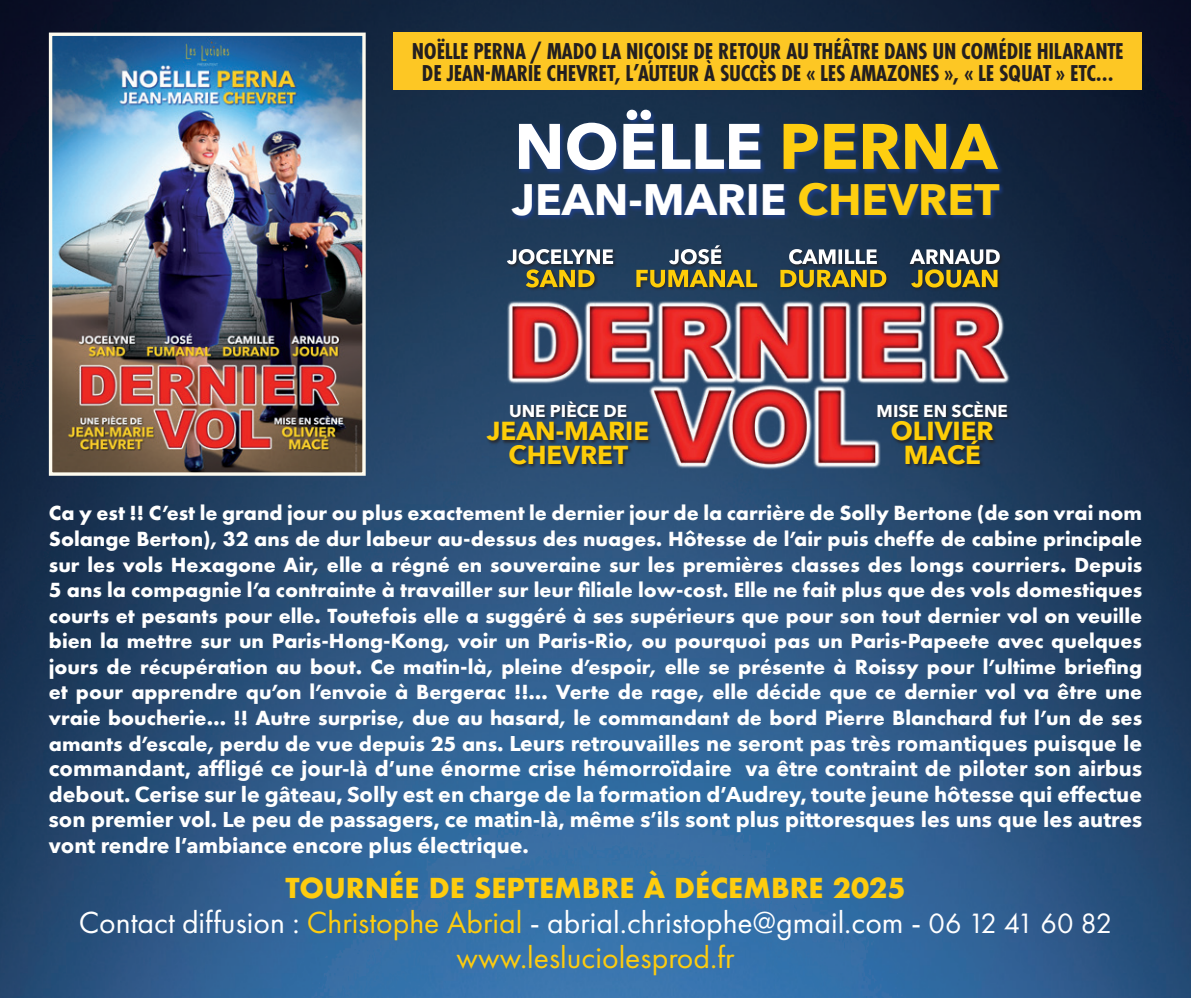
<style>
.page{position:relative;width:1191px;height:998px;background:#fff}
.page>*{position:absolute;margin:0;border:0;box-sizing:border-box;transform-origin:0 0}
.t1{font:700 63.6px "Avenir Next";color:#fff}
.t2{font:700 44px "Avenir Next";color:#fff}
.t3{font:31.6px/34.4px "Futura PT";color:#fff;text-align:center}
.t4{font:700 26.8px "Futura";color:#fecc0e}
.t5{font:700 26px/23.4px "Avenir Next";color:#fecd08;text-align:center}
.t6{font:700 23.8px/22.6px "Futura PT Cond";letter-spacing:-.01em;color:#231f20;text-align:center}
.t7{font:700 21.4px/25.6px "Futura PT";color:#fff;text-align:justify}
.t8{font:700 21.4px/25.6px "Avenir Next";color:#fff;text-align:justify}
.t9{font:700 17.2px "Avenir Next";color:#fff}
.s1{color:#fece10}
.s2{font-family:"Futura PT"}
.s3{color:#fecc0e}
.s4{font-size:29px}
</style>
<div class="page">
<img style="left:0;top:0;width:1191px;height:998px">
<img style="left:47px;top:31px;width:320px;height:446px">
<div style="left:393px;top:33px;width:749px;height:57px;background:#fdc724"></div>
<div style="left:510px;top:108px;width:495px;height:113px;background:#1f408e;opacity:.75"></div>
<img style="left:442px;top:257px;width:626px;height:228px">
<div style="left:524px;top:268px;width:74px;height:24px;background:#231f20;opacity:.75"></div>
<div style="left:505px;top:248px;width:112px;height:20px;background:#231f20;opacity:.75"></div>
<svg style="left:507px;top:249px;width:106px;height:38px"></svg>
<div style="left:635px;top:269px;width:126px;height:23px;background:#231f20;opacity:.75"></div>
<svg style="left:636px;top:270px;width:121px;height:17px"></svg>
<div style="left:668px;top:244px;width:57px;height:24px;background:#231f20;opacity:.75"></div>
<svg style="left:669px;top:245px;width:52px;height:19px"></svg>
<div style="left:779px;top:269px;width:111px;height:23px;background:#231f20;opacity:.75"></div>
<svg style="left:780px;top:270px;width:106px;height:17px"></svg>
<div style="left:788px;top:248px;width:93px;height:20px;background:#231f20;opacity:.75"></div>
<svg style="left:789px;top:249px;width:88px;height:15px"></svg>
<div style="left:910px;top:268px;width:91px;height:24px;background:#231f20;opacity:.75"></div>
<div style="left:908px;top:248px;width:96px;height:20px;background:#231f20;opacity:.75"></div>
<svg style="left:909px;top:249px;width:90px;height:38px"></svg>
<div style="left:486px;top:400px;width:166px;height:68px;background:#231f20;opacity:.75"></div>
<div style="left:876px;top:400px;width:135px;height:68px;background:#231f20;opacity:.75"></div>
<p class="t6" style="left:412px;top:39px;width:713px">NOËLLE PERNA / MADO LA NIÇOISE DE RETOUR AU THÉÂTRE DANS UN COMÉDIE HILARANTE<br>DE JEAN-MARIE CHEVRET, L’AUTEUR À SUCCÈS DE « LES AMAZONES », « LE SQUAT » ETC…</p>
<h1 class="t1" style="left:514px;top:110px;width:484px">NOËLLE <span class="s1">PERNA</span></h1>
<h2 class="t2" style="left:512px;top:161px;width:489px">JEAN-MARIE <span class="s1">CHEVRET</span></h2>
<p class="t9" style="left:509px;top:396px;width:120px">UNE PIÈCE DE</p>
<p class="t5" style="left:487px;top:419px;width:164px">JEAN-MARIE<br>CHEVRET</p>
<p class="t9" style="left:876px;top:396px;width:133px">MISE EN SCÈNE</p>
<p class="t5" style="left:890px;top:419px;width:105px">OLIVIER<br>MACÉ</p>
<p class="t7" style="left:49px;top:500px;width:1094px">Ca y est !! C’est le grand jour ou plus exactement le dernier jour de la carrière de Solly Bertone (de son vrai nom Solange Berton), 32 ans de dur labeur au-dessus des nuages. Hôtesse de l’air puis cheffe de cabine principale sur les vols Hexagone Air, elle a régné en souveraine sur les premières classes des longs courriers. Depuis 5 ans la compagnie l’a contrainte à travailler sur leur filiale low-cost. Elle ne fait plus que des vols domestiques courts et pesants pour elle. Toutefois elle a suggéré à ses supérieurs que pour son tout dernier vol on veuille bien la mettre sur un Paris-Hong-Kong, voir un Paris-Rio, ou pourquoi pas un Paris-Papeete avec quelques jours de récupération au bout. Ce matin-là, pleine d’espoir, elle se présente à Roissy pour l’ultime briefing et pour apprendre qu’on l’envoie à Bergerac !!… Verte de rage, elle décide que ce dernier vol va être une vraie boucherie… !! Autre surprise, due au hasard, le commandant de bord Pierre Blanchard fut l’un de ses</p>
<p class="t8" style="left:49px;top:730px;width:1094px"><span class="s2">amants d’escale, perdu de vue depuis 25 ans.</span> Leurs retrouvailles ne seront pas très romantiques puisque le commandant, affligé ce jour-là d’une énorme crise hémorroïdaire va être contraint de piloter son airbus debout. Cerise sur le gâteau, Solly est en charge de la formation d’Audrey, toute jeune hôtesse qui effectue son premier vol. Le peu de passagers, ce matin-là, même s’ils sont plus pittoresques les uns que les autres vont rendre l’ambiance encore plus électrique.</p>
<p class="t4" style="left:285px;top:870px;width:622px">TOURNÉE DE SEPTEMBRE À DÉCEMBRE 2025</p>
<h3 class="t3" style="left:79px;top:906px;width:1035px">Contact diffusion : <span class="s3">Christophe Abrial</span> - abrial.christophe@gmail.com - <span class="s4">06 12 41 60 82 </span><span class="s3">www.lesluciolesprod.fr</span></h3>
</div>
